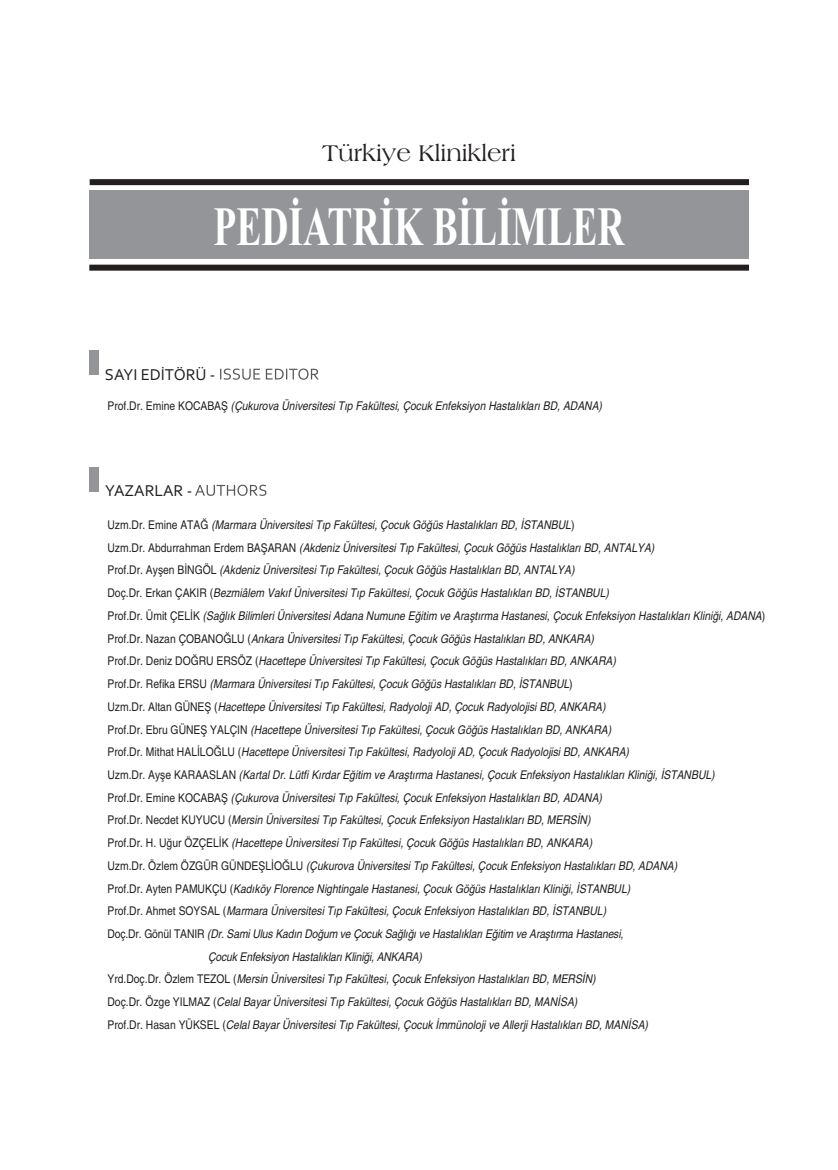
<style>
.page{position:relative;width:838px;height:1170px;background:#fff}
.page>*{position:absolute;margin:0;border:0;box-sizing:border-box;transform-origin:0 0}
.t1{font:700 55.35px "Times New Roman";color:#fff;scale:.68 1}
.t2{font:24px "Americana BT Roman";color:#231f20}
.t3{font:16.5px "Corbel";color:#231f20}
.t4{font:italic condensed 12px "Helvetica";color:#231f20;scale:1.05 1}
.s1{font-style:normal}
</style>
<div class="page">
<div style="left:89px;top:191px;width:659px;height:68px;background:#939598"></div>
<div style="left:90px;top:179px;width:659px;height:6px;background:#231f20"></div>
<div style="left:89px;top:264px;width:660px;height:6px;background:#231f20"></div>
<div style="left:89px;top:350px;width:10px;height:24px;background:#939598"></div>
<div style="left:89px;top:466px;width:10px;height:25px;background:#939598"></div>
<svg style="left:220px;top:368px;width:67px;height:11px"></svg>
<svg style="left:195px;top:484px;width:71px;height:12px"></svg>
<h2 class="t2" style="left:322px;top:138px;width:195px">Türkiye Klinikleri</h2>
<h1 class="t1" style="left:213px;top:193px;width:606px">PEDİATRİK BİLİMLER</h1>
<h3 class="t3" style="left:105px;top:364px;width:112px">SAYI EDİTÖRÜ -</h3>
<p class="t4" style="left:107px;top:399px;width:472px"><span class="s1">Prof.Dr. Emine KOCABAŞ</span> (Çukurova Üniversitesi Tıp Fakültesi, Çocuk Enfeksiyon Hastalıkları BD, ADANA)</p>
<h3 class="t3" style="left:105px;top:480px;width:88px">YAZARLAR -</h3>
<p class="t4" style="left:107px;top:518px;width:446px"><span class="s1">Uzm.Dr. Emine ATAĞ</span> (Marmara Üniversitesi Tıp Fakültesi, Çocuk Göğüs Hastalıkları BD, İSTANBUL<span class="s1">)</span></p>
<p class="t4" style="left:107px;top:540px;width:522px"><span class="s1">Uzm.Dr. Abdurrahman Erdem BAŞARAN</span> (Akdeniz Üniversitesi Tıp Fakültesi, Çocuk Göğüs Hastalıkları BD, ANTALYA)</p>
<p class="t4" style="left:107px;top:563px;width:446px"><span class="s1">Prof.Dr. Ayşen BİNGÖL</span> (Akdeniz Üniversitesi Tıp Fakültesi, Çocuk Göğüs Hastalıkları BD, ANTALYA)</p>
<p class="t4" style="left:107px;top:586px;width:479px"><span class="s1">Doç.Dr. Erkan ÇAKIR (</span>Bezmiâlem Vakıf Üniversitesi Tıp Fakültesi, Çocuk Göğüs Hastalıkları BD, İSTANBUL)</p>
<p class="t4" style="left:107px;top:608px;width:628px"><span class="s1">Prof.Dr. Ümit ÇELİK</span> (Sağlık Bilimleri Üniversitesi Adana Numune Eğitim ve Araştırma Hastanesi, Çocuk Enfeksiyon Hastalıkları Kliniği, ADANA<span class="s1">)</span></p>
<p class="t4" style="left:107px;top:631px;width:465px"><span class="s1">Prof.Dr. Nazan ÇOBANOĞLU (</span>Ankara Üniversitesi Tıp Fakültesi, Çocuk Göğüs Hastalıkları BD, ANKARA)</p>
<p class="t4" style="left:107px;top:654px;width:485px"><span class="s1">Prof.Dr. Deniz DOĞRU ERSÖZ (</span>Hacettepe Üniversitesi Tıp Fakültesi, Çocuk Göğüs Hastalıkları BD, ANKARA)</p>
<p class="t4" style="left:107px;top:677px;width:444px"><span class="s1">Prof.Dr. Refika ERSU</span> (Marmara Üniversitesi Tıp Fakültesi, Çocuk Göğüs Hastalıkları BD, İSTANBUL<span class="s1">)</span></p>
<p class="t4" style="left:107px;top:699px;width:476px"><span class="s1">Uzm.Dr. Altan GÜNEŞ (</span>Hacettepe Üniversitesi Tıp Fakültesi, Radyoloji AD, Çocuk Radyolojisi BD, ANKARA)</p>
<p class="t4" style="left:107px;top:722px;width:481px"><span class="s1">Prof.Dr. Ebru GÜNEŞ YALÇIN</span> (Hacettepe Üniversitesi Tıp Fakültesi, Çocuk Göğüs Hastalıkları BD, ANKARA)</p>
<p class="t4" style="left:107px;top:745px;width:498px"><span class="s1">Prof.Dr. Mithat HALİLOĞLU (</span>Hacettepe Üniversitesi Tıp Fakültesi, Radyoloji AD, Çocuk Radyolojisi BD, ANKARA)</p>
<p class="t4" style="left:107px;top:767px;width:580px"><span class="s1">Uzm.Dr. Ayşe KARAASLAN</span> (Kartal Dr. Lütfi Kırdar Eğitim ve Araştırma Hastanesi, Çocuk Enfeksiyon Hastalıkları Kliniği, İSTANBUL)</p>
<p class="t4" style="left:107px;top:790px;width:472px"><span class="s1">Prof.Dr. Emine KOCABAŞ</span> (Çukurova Üniversitesi Tıp Fakültesi, Çocuk Enfeksiyon Hastalıkları BD, ADANA)</p>
<p class="t4" style="left:107px;top:813px;width:461px"><span class="s1">Prof.Dr. Necdet KUYUCU (</span>Mersin Üniversitesi Tıp Fakültesi, Çocuk Enfeksiyon Hastalıkları BD, MERSİN)</p>
<p class="t4" style="left:107px;top:835px;width:463px"><span class="s1">Prof.Dr. H. Uğur ÖZÇELİK</span> (Hacettepe Üniversitesi Tıp Fakültesi, Çocuk Göğüs Hastalıkları BD, ANKARA)</p>
<p class="t4" style="left:107px;top:858px;width:544px"><span class="s1">Uzm.Dr. Özlem ÖZGÜR GÜNDEŞLİOĞLU</span> (Çukurova Üniversitesi Tıp Fakültesi, Çocuk Enfeksiyon Hastalıkları BD, ADANA)</p>
<p class="t4" style="left:107px;top:881px;width:499px"><span class="s1">Prof.Dr. Ayten PAMUKÇU (</span>Kadıköy Florence Nightingale Hastanesi, Çocuk Göğüs Hastalıkları Kliniği, İSTANBUL)</p>
<p class="t4" style="left:107px;top:904px;width:476px"><span class="s1">Prof.Dr. Ahmet SOYSAL (</span>Marmara Üniversitesi Tıp Fakültesi, Çocuk Enfeksiyon Hastalıkları BD, İSTANBUL)</p>
<p class="t4" style="left:107px;top:926px;width:493px"><span class="s1">Doç.Dr. Gönül TANIR</span> (Dr. Sami Ulus Kadın Doğum ve Çocuk Sağlığı ve Hastalıkları Eğitim ve Araştırma Hastanesi,</p>
<p class="t4" style="left:208px;top:949px;width:205px">Çocuk Enfeksiyon Hastalıkları Kliniği, ANKARA)</p>
<p class="t4" style="left:107px;top:972px;width:466px"><span class="s1">Yrd.Doç.Dr. Özlem TEZOL (</span>Mersin Üniversitesi Tıp Fakültesi, Çocuk Enfeksiyon Hastalıkları BD, MERSİN)</p>
<p class="t4" style="left:107px;top:994px;width:449px"><span class="s1">Doç.Dr. Özge YILMAZ (</span>Celal Bayar Üniversitesi Tıp Fakültesi, Çocuk Göğüs Hastalıkları BD, MANİSA)</p>
<p class="t4" style="left:107px;top:1017px;width:516px"><span class="s1">Prof.Dr. Hasan YÜKSEL (</span>Celal Bayar Üniversitesi Tıp Fakültesi, Çocuk İmmünoloji ve Allerji Hastalıkları BD, MANİSA)</p>
</div>
